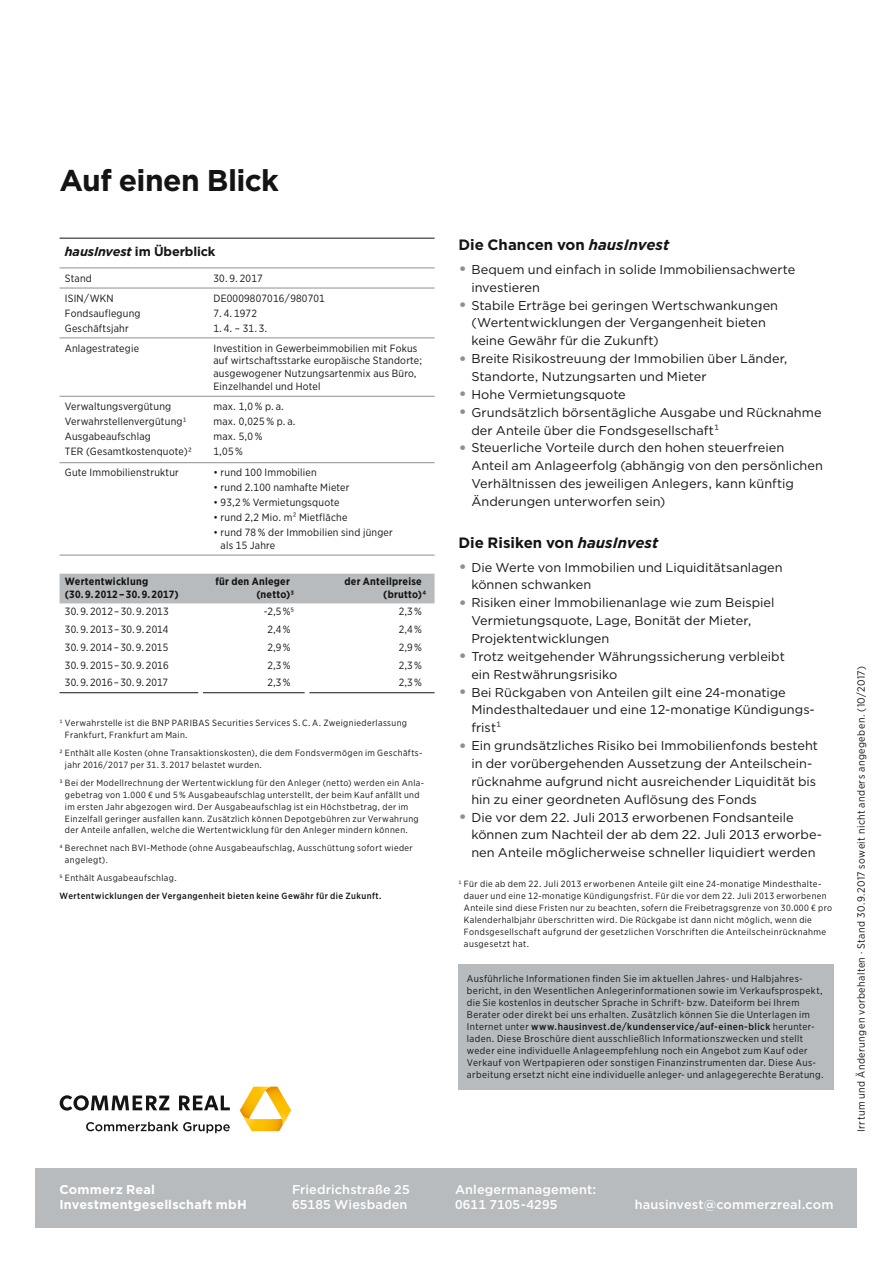
<style>
.page{position:relative;width:893px;height:1263px;background:#fff}
.page>*{position:absolute;margin:0;border:0;box-sizing:border-box;transform-origin:0 0}
.t1{font:700 30px "Gotham";letter-spacing:-.02em;color:#141415}
.t2{font:700 15px "Gotham";color:#141415}
.t3{font:12.75px/17.9px "Gotham";letter-spacing:.005em;color:#141415}
.t4{font:500 12.75px/15px "Gotham";letter-spacing:.01em;color:#fff}
.t5{font:700 12.75px/15px "Gotham";letter-spacing:.01em;color:#fff}
.t6{font:700 12.75px "Gotham";letter-spacing:-.01em;color:#141415}
.t7{font:10.5px/14.9px "Gotham Narrow";letter-spacing:.02em;color:#141415}
.t8{font:10.5px "Gotham Narrow";letter-spacing:.04em;color:#141415}
.t9{font:700 10.5px/12.6px "Gotham Narrow";letter-spacing:.025em;color:#141414}
.t10{font:9.75px/11.9px "Gotham Narrow";letter-spacing:.04em;color:#141414}
.t11{font:9px/11.9px "Gotham Narrow";letter-spacing:.045em;color:#141415}
.t12{font:500 9px "Gotham Narrow";letter-spacing:.05em;color:#141415}
.s1{font-style:italic}
.s2{font-size:18px;color:#8e9090}
.s3{font-weight:500}
</style>
<div class="page">
<div style="left:36px;top:1168px;width:821px;height:59px;background:#b7bbbe"></div>
<svg style="left:240px;top:1087px;width:51px;height:44px"></svg>
<svg style="left:86px;top:1122px;width:144px;height:11px"></svg>
<svg style="left:60px;top:1095px;width:109px;height:15px"></svg>
<svg style="left:179px;top:1095px;width:51px;height:15px"></svg>
<hr style="left:60px;top:238px;width:145px;height:1px;background:#141415">
<hr style="left:205px;top:238px;width:230px;height:1px;background:#141415">
<hr style="left:60px;top:338px;width:145px;height:1px;background:#8e9090">
<hr style="left:205px;top:338px;width:230px;height:1px;background:#8e9090">
<hr style="left:60px;top:396px;width:145px;height:1px;background:#8e9090">
<hr style="left:205px;top:396px;width:230px;height:1px;background:#8e9090">
<hr style="left:60px;top:462px;width:145px;height:1px;background:#8e9090">
<hr style="left:205px;top:462px;width:230px;height:1px;background:#8e9090">
<hr style="left:60px;top:268px;width:145px;height:1px;background:#8e9090">
<hr style="left:205px;top:268px;width:230px;height:1px;background:#8e9090">
<hr style="left:60px;top:288px;width:145px;height:1px;background:#8e9090">
<hr style="left:205px;top:288px;width:230px;height:1px;background:#8e9090">
<hr style="left:60px;top:555px;width:145px;height:1px;background:#8e9090">
<hr style="left:205px;top:555px;width:230px;height:1px;background:#8e9090">
<div style="left:60px;top:574px;width:375px;height:29px;background:#b7bbbe"></div>
<hr style="left:60px;top:692px;width:138px;height:1px;background:#141415">
<hr style="left:203px;top:692px;width:102px;height:1px;background:#141415">
<hr style="left:309px;top:692px;width:126px;height:1px;background:#141415">
<div style="left:458px;top:964px;width:375px;height:125px;background:#b7bbbe"></div>
<h1 class="t1" style="left:60px;top:160px;width:221px">Auf einen Blick</h1>
<p class="t6" style="left:65px;top:243px;width:152px"><span class="s1">hausInvest</span> im Überblick</p>
<p class="t7" style="left:65px;top:270px;width:29px">Stand</p>
<p class="t7" style="left:213px;top:270px;width:51px">30. 9. 2017</p>
<p class="t7" style="left:65px;top:290px;width:77px">ISIN/WKN<br>Fondsauflegung<br>Geschäftsjahr</p>
<p class="t7" style="left:213px;top:290px;width:113px">DE0009807016/980701</p>
<p class="t7" style="left:213px;top:305px;width:45px">7. 4. 1972</p>
<p class="t7" style="left:213px;top:320px;width:55px">1. 4. – 31. 3.</p>
<p class="t7" style="left:65px;top:340px;width:76px">Anlagestrategie</p>
<p class="t7" style="left:213px;top:341px;width:210px;line-height:12.8px">Investition in Gewerbeimmobilien mit Fokus auf wirtschaftsstarke europäische Standorte; ausgewogener Nutzungsartenmix aus Büro, Einzelhandel und Hotel</p>
<p class="t7" style="left:65px;top:399px;width:128px">Verwaltungsvergütung<br>Verwahrstellenvergütung1<br>Ausgabeaufschlag<br>TER (Gesamtkostenquote)2</p>
<p class="t7" style="left:213px;top:399px;width:84px">max. 1,0 % p. a. max. 0,025 % p. a. max. 5,0 %<br>1,05 %</p>
<p class="t7" style="left:65px;top:465px;width:116px">Gute Immobilienstruktur</p>
<p class="t7" style="left:213px;top:465px;width:105px">• rund 100 Immobilien</p>
<p class="t7" style="left:213px;top:480px;width:138px">• rund 2.100 namhafte Mieter</p>
<p class="t7" style="left:213px;top:495px;width:128px">• 93,2 % Vermietungsquote</p>
<p class="t7" style="left:213px;top:510px;width:135px">• rund 2,2 Mio. m² Mietfläche</p>
<p class="t7" style="left:221px;top:526px;width:174px;line-height:12.8px;text-indent:-7px">• rund 78 % der Immobilien sind jünger als 15 Jahre</p>
<p class="t9" style="left:65px;top:575px;width:115px">Wertentwicklung<br>(30. 9. 2012 – 30. 9. 2017)</p>
<p class="t9" style="left:256px;top:575px;width:39px;text-indent:-41px">für den Anleger (netto)3</p>
<p class="t9" style="left:383px;top:575px;width:44px;text-indent:-39px">der Anteilpreise (brutto)4</p>
<p class="t7" style="left:65px;top:604px;width:105px">30. 9. 2012 – 30. 9. 2013</p>
<p class="t7" style="left:264px;top:604px;width:32px">-2,5 %5</p>
<p class="t7" style="left:399px;top:604px;width:24px">2,3 %</p>
<p class="t7" style="left:65px;top:621px;width:105px">30. 9. 2013 – 30. 9. 2014</p>
<p class="t7" style="left:267px;top:621px;width:24px">2,4 %</p>
<p class="t7" style="left:399px;top:621px;width:24px">2,4 %</p>
<p class="t7" style="left:65px;top:639px;width:105px">30. 9. 2014 – 30. 9. 2015</p>
<p class="t7" style="left:267px;top:639px;width:24px">2,9 %</p>
<p class="t7" style="left:399px;top:639px;width:24px">2,9 %</p>
<p class="t7" style="left:65px;top:657px;width:105px">30. 9. 2015 – 30. 9. 2016</p>
<p class="t7" style="left:267px;top:657px;width:24px">2,3 %</p>
<p class="t7" style="left:399px;top:657px;width:24px">2,3 %</p>
<p class="t7" style="left:65px;top:675px;width:105px">30. 9. 2016 – 30. 9. 2017</p>
<p class="t7" style="left:267px;top:675px;width:24px">2,3 %</p>
<p class="t7" style="left:399px;top:675px;width:24px">2,3 %</p>
<p class="t11" style="left:65px;top:717px;width:344px;text-indent:-5px">1 Verwahrstelle ist die BNP PARIBAS Securities Services S. C. A. Zweigniederlassung<br>Frankfurt, Frankfurt am Main.</p>
<p class="t11" style="left:65px;top:747px;width:359px;text-indent:-5px">2 Enthält alle Kosten (ohne Transaktionskosten), die dem Fondsvermögen im Geschäfts&shy;jahr 2016/2017 per 31. 3. 2017 belastet wurden.</p>
<p class="t11" style="left:65px;top:776px;width:361px;text-indent:-5px">3 Bei der Modellrechnung der Wertentwicklung für den Anleger (netto) werden ein Anla&shy;gebetrag von 1.000 € und 5 % Ausgabeaufschlag unterstellt, der beim Kauf anfällt und im ersten Jahr abgezogen wird. Der Ausgabeaufschlag ist ein Höchstbetrag, der im Einzelfall geringer ausfallen kann. Zusätzlich können Depotgebühren zur Verwahrung der Anteile anfallen, welche die Wertentwicklung für den Anleger mindern können.</p>
<p class="t11" style="left:65px;top:842px;width:349px;text-indent:-5px">4 Berechnet nach BVI-Methode (ohne Ausgabeaufschlag, Ausschüttung sofort wieder angelegt).</p>
<p class="t11" style="left:60px;top:872px;width:119px">5 Enthält Ausgabeaufschlag.</p>
<p class="t12" style="left:60px;top:890px;width:324px">Wertentwicklungen der Vergangenheit bieten keine Gewähr für die Zukunft.</p>
<p class="t2" style="left:458px;top:235px;width:212px">Die Chancen von <span class="s1">hausInvest</span></p>
<p class="t3" style="left:471px;top:260px;width:326px;text-indent:-13px"><span class="s2">•</span> Bequem und einfach in solide Immobiliensachwerte investieren</p>
<p class="t3" style="left:471px;top:296px;width:308px;text-indent:-13px"><span class="s2">•</span> Stabile Erträge bei geringen Wertschwankungen (Wertentwicklungen der Vergangenheit bieten keine Gewähr für die Zukunft)</p>
<p class="t3" style="left:471px;top:349px;width:318px;text-indent:-13px"><span class="s2">•</span> Breite Risikostreuung der Immobilien über Länder,<br>Standorte, Nutzungsarten und Mieter</p>
<p class="t3" style="left:458px;top:385px;width:169px"><span class="s2">•</span> Hohe Vermietungsquote</p>
<p class="t3" style="left:471px;top:403px;width:352px;text-indent:-13px"><span class="s2">•</span> Grundsätzlich börsentägliche Ausgabe und Rücknahme der Anteile über die Fondsgesellschaft¹</p>
<p class="t3" style="left:471px;top:439px;width:353px;text-indent:-13px"><span class="s2">•</span> Steuerliche Vorteile durch den hohen steuerfreien Anteil am Anlageerfolg (abhängig von den persönlichen Verhältnissen des jeweiligen Anlegers, kann künftig Änderungen unterworfen sein)</p>
<p class="t2" style="left:458px;top:532px;width:201px">Die Risiken von <span class="s1">hausInvest</span></p>
<p class="t3" style="left:471px;top:558px;width:313px;text-indent:-13px"><span class="s2">•</span> Die Werte von Immobilien und Liquiditätsanlagen können schwanken</p>
<p class="t3" style="left:471px;top:593px;width:305px;text-indent:-13px"><span class="s2">•</span> Risiken einer lmmobilienanlage wie zum Beispiel<br>Vermietungsquote, Lage, Bonität der Mieter,<br>Projektentwicklungen</p>
<p class="t3" style="left:471px;top:647px;width:315px;text-indent:-13px"><span class="s2">•</span> Trotz weitgehender Währungssicherung verbleibt ein Restwährungsrisiko</p>
<p class="t3" style="left:471px;top:683px;width:345px;text-indent:-13px"><span class="s2">•</span> Bei Rückgaben von Anteilen gilt eine 24-monatige<br>Mindesthaltedauer und eine 12-monatige Kündigungs&shy;frist¹</p>
<p class="t3" style="left:471px;top:736px;width:348px;text-indent:-13px"><span class="s2">•</span> Ein grundsätzliches Risiko bei Immobilienfonds besteht in der vorübergehenden Aussetzung der Anteilschein&shy;rücknahme aufgrund nicht ausreichender Liquidität bis hin zu einer geordneten Auflösung des Fonds</p>
<p class="t3" style="left:471px;top:808px;width:352px;text-indent:-13px"><span class="s2">•</span> Die vor dem 22. Juli 2013 erworbenen Fondsanteile können zum Nachteil der ab dem 22. Juli 2013 erworbe&shy;nen Anteile möglicherweise schneller liquidiert werden</p>
<p class="t11" style="left:464px;top:878px;width:370px;text-indent:-6px">1 Für die ab dem 22. Juli 2013 erworbenen Anteile gilt eine 24-monatige Mindesthalte&shy;dauer und eine 12-monatige Kündigungsfrist. Für die vor dem 22. Juli 2013 erworbenen Anteile sind diese Fristen nur zu beachten, sofern die Freibetragsgrenze von 30.000 € pro Kalenderhalbjahr überschritten wird. Die Rückgabe ist dann nicht möglich, wenn die Fondsgesellschaft aufgrund der gesetzlichen Vorschriften die Anteilscheinrücknahme ausgesetzt hat.</p>
<p class="t10" style="left:467px;top:973px;width:358px">Ausführliche Informationen finden Sie im aktuellen Jahres- und Halbjahres&shy;bericht, in den Wesentlichen Anlegerinformationen sowie im Verkaufsprospekt, die Sie kostenlos in deutscher Sprache in Schrift- bzw. Dateiform bei Ihrem Berater oder direkt bei uns erhalten. Zusätzlich können Sie die Unterlagen im Internet unter <span class="s3">www.hausinvest.de/kundenservice/auf-einen-blick</span> herunter&shy;laden. Diese Broschüre dient ausschließlich Informationszwecken und stellt weder eine individuelle Anlageempfehlung noch ein Angebot zum Kauf oder Verkauf von Wertpapieren oder sonstigen Finanzinstrumenten dar. Diese Aus&shy;arbeitung ersetzt nicht eine individuelle anleger- und anlagegerechte Beratung.</p>
<p class="t5" style="left:60px;top:1181px;width:189px">Commerz Real<br>Investmentgesellschaft mbH</p>
<p class="t4" style="left:292px;top:1181px;width:119px">Friedrichstraße 25<br>65185 Wiesbaden</p>
<p class="t4" style="left:455px;top:1181px;width:143px">Anlegermanagement:<br>0611 7105-4295</p>
<p class="t4" style="left:635px;top:1196px;width:200px">hausinvest@commerzreal.com</p>
<p class="t8" style="left:855px;top:1132px;width:468px;rotate:-90deg">Irrtum und Änderungen vorbehalten · Stand 30.9.2017 soweit nicht anders angegeben. (10/2017)</p>
</div>
